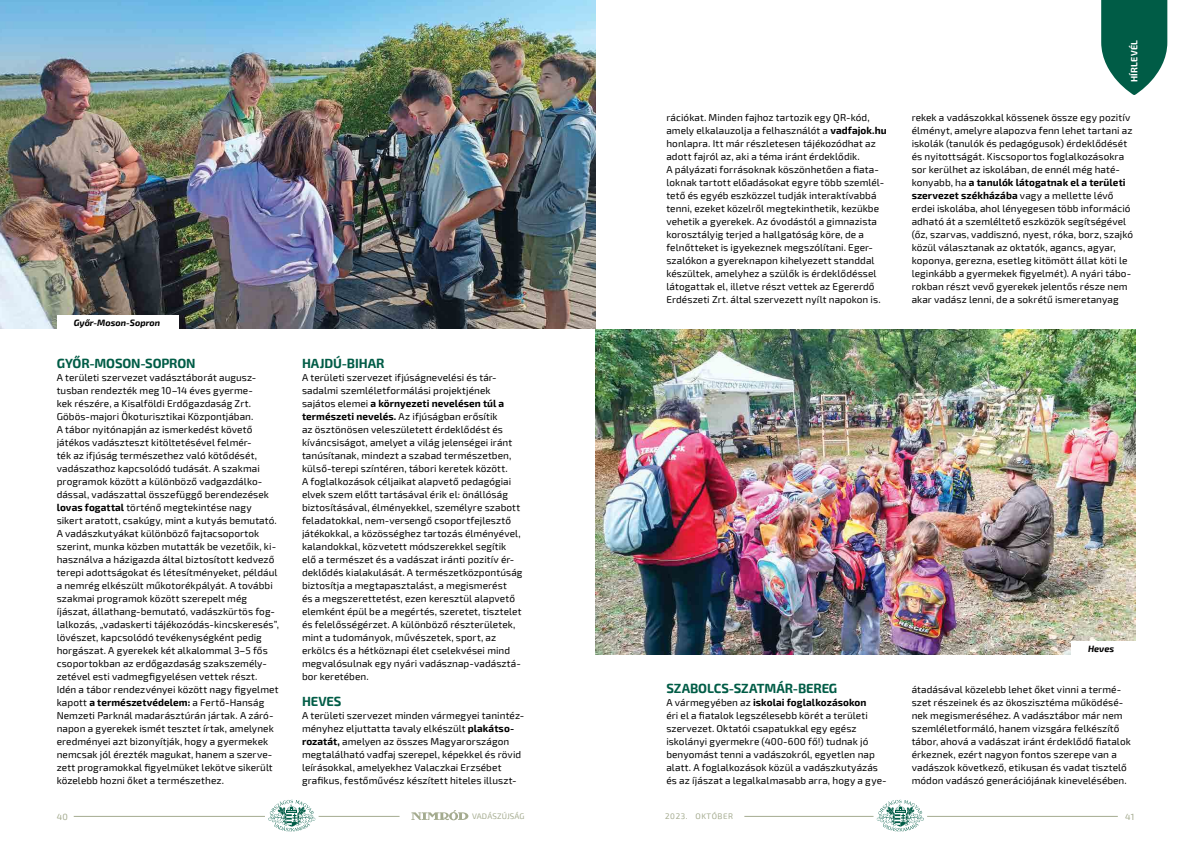
<style>
.page{position:relative;width:1191px;height:842px;background:#fff}
.page>*{position:absolute;margin:0;border:0;box-sizing:border-box;transform-origin:0 0}
.t1{font:700 13px "Exo 2";letter-spacing:-.01em;color:#005c46}
.t2{font:10px/13px "Exo 2";letter-spacing:.01em;color:#000}
.t3{font:italic 700 9px "Exo 2";color:#000}
.t4{font:700 9px "Exo 2";letter-spacing:.03em;color:#fff}
.t5{font:9px "Exo 2";color:#a4ab8f}
.t6{font:8px "Exo 2";letter-spacing:.07em;color:#a4ab8f}
.t7{font:8px "Exo 2";letter-spacing:.015em;color:#a4ab8f}
.s1{font-weight:700}
</style>
<div class="page">
<hr style="left:74px;top:816px;width:325px;height:1px;background:#a4ab8f">
<hr style="left:744px;top:816px;width:373px;height:1px;background:#a4ab8f">
<svg style="left:411px;top:810px;width:57px;height:10px"></svg>
<div style="left:873px;top:798px;width:54px;height:35px;background:#fff;border-radius:50%"></div>
<svg style="left:876px;top:800px;width:48px;height:31px"></svg>
<div style="left:265px;top:798px;width:54px;height:35px;background:#fff;border-radius:50%"></div>
<svg style="left:268px;top:800px;width:47px;height:31px"></svg>
<svg style="left:1101px;top:0;width:66px;height:95px"></svg>
<img style="left:595px;top:329px;width:540px;height:325px">
<img style="left:0;top:0;width:595px;height:329px">
<div style="left:57px;top:315px;width:122px;height:15px;background:#fff"></div>
<div style="left:1071px;top:642px;width:65px;height:14px;background:#fff"></div>
<p class="t3" style="left:74px;top:317px;width:88px">Győr-Moson-Sopron</p>
<h1 class="t1" style="left:57px;top:356px;width:140px">GYŐR-MOSON-SOPRON</h1>
<p class="t2" style="left:57px;top:371px;width:224px">A területi szervezet vadásztáborát augusz&shy;tusban rendezték meg 10–14 éves gyerme-<br>kek részére, a Kisalföldi Erdőgazdaság Zrt.<br>Göbös-majori Ökoturisztikai Központjában.<br>A tábor nyitónapján az ismerkedést követő játékos vadászteszt kitöltetésével felmér-<br>ték az ifjúság természethez való kötődését, vadászathoz kapcsolódó tudását. A szakmai programok között a különböző vadgazdálko&shy;dással, vadászattal összefüggő berendezések <span class="s1">lovas fogattal</span> történő megtekintése nagy sikert aratott, csakúgy, mint a kutyás bemutató.<br>A vadászkutyákat különböző fajtacsoportok szerint, munka közben mutatták be vezetőik, ki&shy;használva a házigazda által biztosított kedvező terepi adottságokat és létesítményeket, például a nemrég elkészült műkotorékpályát. A további szakmai programok között szerepelt még íjászat, állathang-bemutató, vadászkürtös fog&shy;lalkozás, „vadaskerti tájékozódás-kincskeresés”, lövészet, kapcsolódó tevékenységként pedig horgászat. A gyerekek két alkalommal 3–5 fős csoportokban az erdőgazdaság szakszemély&shy;zetével esti vadmegfigyelésen vettek részt.<br>Idén a tábor rendezvényei között nagy figyelmet kapott <span class="s1">a természetvédelem:</span> a Fertő-Hanság Nemzeti Parknál madarásztúrán jártak. A záró&shy;napon a gyerekek ismét tesztet írtak, amelynek eredményei azt bizonyítják, hogy a gyermekek nemcsak jól érezték magukat, hanem a szerve&shy;zett programokkal figyelmüket lekötve sikerült közelebb hozni őket a természethez.</p>
<h1 class="t1" style="left:302px;top:356px;width:84px">HAJDÚ-BIHAR</h1>
<p class="t2" style="left:302px;top:371px;width:222px">A területi szervezet ifjúságnevelési és tár&shy;sadalmi szemléletformálási projektjének sajátos elemei <span class="s1">a környezeti nevelésen túl a természeti nevelés.</span> Az ifjúságban erősítik<br>az ösztönösen veleszületett érdeklődést és kíváncsiságot, amelyet a világ jelenségei iránt tanúsítanak, mindezt a szabad természetben, külső-terepi színtéren, tábori keretek között.<br>A foglalkozások céljaikat alapvető pedagógiai elvek szem előtt tartásával érik el: önállóság biztosításával, élményekkel, személyre szabott feladatokkal, nem-versengő csoportfejlesztő játékokkal, a közösséghez tartozás élményével, kalandokkal, közvetett módszerekkel segítik elő a természet és a vadászat iránti pozitív ér&shy;deklődés kialakulását. A természetközpontúság biztosítja a megtapasztalást, a megismerést<br>és a megszerettetést, ezen keresztül alapvető elemként épül be a megértés, szeretet, tisztelet és felelősségérzet. A különböző részterületek, mint a tudományok, művészetek, sport, az erkölcs és a hétköznapi élet cselekvései mind megvalósulnak egy nyári vadásznap-vadásztá&shy;bor keretében.</p>
<h1 class="t1" style="left:302px;top:694px;width:41px">HEVES</h1>
<p class="t2" style="left:302px;top:709px;width:224px">A területi szervezet minden vármegyei tanintéz&shy;ményhez eljuttatta tavaly elkészült <span class="s1">plakátso&shy;rozatát,</span> amelyen az összes Magyarországon megtalálható vadfaj szerepel, képekkel és rövid leírásokkal, amelyekhez Valaczkai Erzsébet grafikus, festőművész készített hiteles illuszt-</p>
<p class="t2" style="left:666px;top:111px;width:222px">rációkat. Minden fajhoz tartozik egy QR-kód, amely elkalauzolja a felhasználót a <span class="s1">vadfajok.hu </span>honlapra. Itt már részletesen tájékozódhat az adott fajról az, aki a téma iránt érdeklődik.<br>A pályázati forrásoknak köszönhetően a fiata&shy;loknak tartott előadásokat egyre több szemlél&shy;tető és egyéb eszközzel tudják interaktívabbá tenni, ezeket közelről megtekinthetik, kezükbe vehetik a gyerekek. Az óvodástól a gimnazista korosztályig terjed a hallgatóság köre, de a felnőtteket is igyekeznek megszólítani. Eger&shy;szalókon a gyereknapon kihelyezett standdal készültek, amelyhez a szülők is érdeklődéssel látogattak el, illetve részt vettek az Egererdő Erdészeti Zrt. által szervezett nyílt napokon is.</p>
<p class="t4" style="left:1128px;top:82px;width:44px;rotate:-90deg">HÍRLEVÉL</p>
<p class="t2" style="left:911px;top:111px;width:223px">rekek a vadászokkal kössenek össze egy pozitív élményt, amelyre alapozva fenn lehet tartani az iskolák (tanulók és pedagógusok) érdeklődését és nyitottságát. Kiscsoportos foglalkozásokra sor kerülhet az iskolában, de ennél még haté&shy;konyabb, ha <span class="s1">a tanulók látogatnak el a területi szervezet székházába</span> vagy a mellette lévő erdei iskolába, ahol lényegesen több információ adható át a szemléltető eszközök segítségével (őz, szarvas, vaddisznó, nyest, róka, borz, szajkó közül választanak az oktatók, agancs, agyar, koponya, gerezna, esetleg kitömött állat köti le leginkább a gyermekek figyelmét). A nyári tábo&shy;rokban részt vevő gyerekek jelentős része nem akar vadász lenni, de a sokrétű ismeretanyag</p>
<h1 class="t1" style="left:666px;top:681px;width:172px">SZABOLCS-SZATMÁR-BEREG</h1>
<p class="t2" style="left:666px;top:696px;width:222px">A vármegyében az <span class="s1">iskolai foglalkozásokon<br></span>éri el a fiatalok legszélesebb körét a területi szervezet. Oktatói csapatukkal egy egész iskolányi gyermekre (400-600 fő!) tudnak jó benyomást tenni a vadászokról, egyetlen nap alatt. A foglalkozások közül a vadászkutyázás és az íjászat a legalkalmasabb arra, hogy a gye-</p>
<p class="t3" style="left:1088px;top:643px;width:28px">Heves</p>
<p class="t2" style="left:911px;top:683px;width:221px">átadásával közelebb lehet őket vinni a termé&shy;szet részeinek és az ökoszisztéma működésé&shy;nek megismeréséhez. A vadásztábor már nem szemléletformáló, hanem vizsgára felkészítő tábor, ahová a vadászat iránt érdeklődő fiatalok érkeznek, ezért nagyon fontos szerepe van a vadászok következő, etikusan és vadat tisztelő módon vadászó generációjának kinevelésében.</p>
<p class="t5" style="left:57px;top:811px;width:13px">40</p>
<p class="t7" style="left:472px;top:812px;width:54px">VADÁSZÚJSÁG</p>
<p class="t6" style="left:665px;top:812px;width:69px">2023. OKTÓBER</p>
<p class="t5" style="left:1125px;top:811px;width:11px">41</p>
</div>
